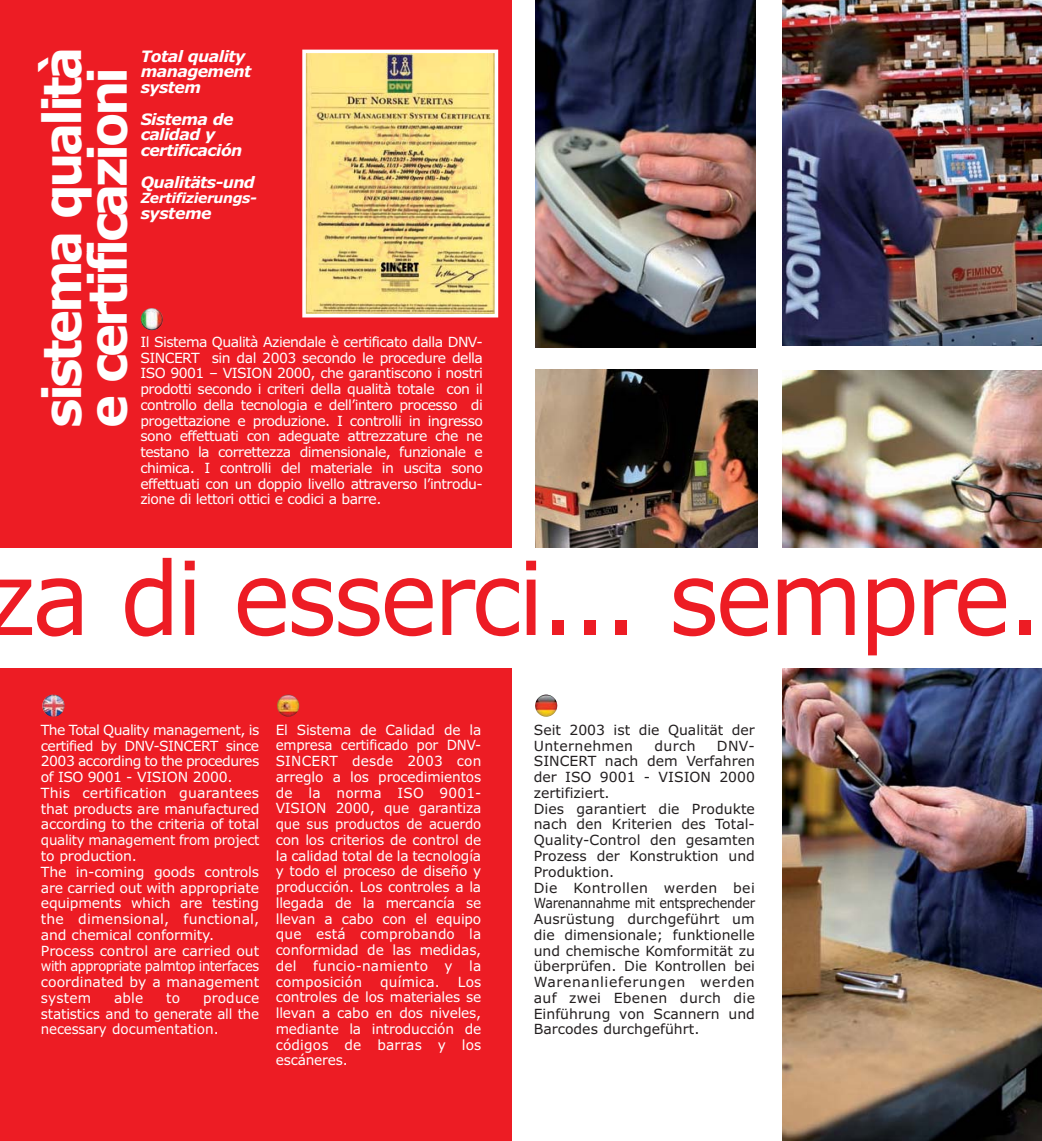
<style>
.page{position:relative;width:1042px;height:1141px;background:#fff}
.page>*{position:absolute;margin:0;border:0;box-sizing:border-box;transform-origin:0 0}
.t1{font:101.5px "Verdana";letter-spacing:-.04em;color:#ed1c24;scale:.95 1}
.t2{font:700 52.5px/45.5px "Verdana";letter-spacing:-.07em;color:#fff;scale:.95 1}
.t3{font:italic 700 15.75px/15.8px "Verdana";letter-spacing:-.035em;color:#fff}
.t4{font:14px/15.8px "Verdana";letter-spacing:-.015em;color:#fff;text-align:justify}
.t5{font:14px/15.8px "Verdana";color:#231f20}
.t6{font:italic 700 14px "Verdana";letter-spacing:-.03em;color:#fff}
.t7{font:14px "Verdana";letter-spacing:.015em;color:#fff}
</style>
<div class="page">
<div style="left:0;top:0;width:511px;height:1141px;background:#ed1c24"></div>
<img style="left:535px;top:0;width:221px;height:347px">
<img style="left:535px;top:370px;width:222px;height:178px">
<img style="left:782px;top:370px;width:260px;height:771px">
<img style="left:143px;top:308px;width:20px;height:22px">
<img style="left:307px;top:55px;width:186px;height:257px">
<div style="left:302px;top:50px;width:196px;height:267px;border:4px solid #fff"></div>
<img style="left:44px;top:694px;width:21px;height:23px">
<img style="left:279px;top:694px;width:20px;height:23px">
<img style="left:537px;top:694px;width:20px;height:23px">
<div style="left:0;top:548px;width:1042px;height:119px;background:#fff"></div>
<img style="left:782px;top:0;width:260px;height:345px">
<h2 class="t2" style="left:44px;top:428px;width:403px;rotate:-90deg">sistema qualità e certificazioni</h2>
<p class="t3" style="left:141px;top:49px;width:112px">Total quality management system</p>
<p class="t3" style="left:141px;top:112px;width:103px">Sistema de calidad y certificación</p>
<p class="t3" style="left:141px;top:175px;width:116px">Qualitäts-und</p>
<p class="t6" style="left:141px;top:193px;width:118px">Zertifizierungs-</p>
<p class="t3" style="left:141px;top:207px;width:73px">systeme</p>
<p class="t4" style="left:140px;top:335px;width:344px">Il Sistema Qualità Aziendale è certificato dalla DNV-SINCERT sin dal 2003 secondo le procedure della ISO 9001 – VISION 2000, che garantiscono i nostri prodotti secondo i criteri della qualità totale con il controllo della tecnologia e dell’intero processo di progettazione e produzione. I controlli in ingresso sono effettuati con adeguate attrezzature che ne testano la correttezza dimensionale, funzionale e chimica. I controlli del materiale in uscita sono effettuati con un doppio livello attraverso l’introdu&shy;zione di lettori ottici e codici a barre.</p>
<h1 class="t1" style="left:-15px;top:558px;width:1114px">za di esserci... sempre.</h1>
<p class="t4" style="left:41px;top:723px;width:220px;text-align:left">The Total Quality management, is certified by DNV-SINCERT since<br>2003 according to the procedures of ISO 9001 - VISION 2000.<br>This certification guarantees that products are manufactured according to the criteria of total quality management from project to production.<br>The in-coming goods controls are carried out with appropriate equipments which are testing the dimensional, functional, and chemical conformity.<br>Process control are carried out with appropriate palmtop interfaces coordinated by a management system</p>
<p class="t4" style="left:41px;top:991px;width:220px;text-indent:162px">produce statistics and to generate all the necessary documentation.</p>
<p class="t4" style="left:114px;top:991px;width:31px">able</p>
<p class="t4" style="left:166px;top:991px;width:15px">to</p>
<p class="t4" style="left:276px;top:723px;width:207px">El Sistema de Calidad de la empresa certificado por DNV-SINCERT desde 2003 con arreglo a los procedimientos de la norma ISO 9001- VISION 2000, que garantiza que sus productos de acuerdo con los criterios de control de la calidad total de la tecnología y todo el proceso de diseño y producción. Los controles a la llegada de la mercancía se llevan a cabo con el equipo que está comprobando la conformidad de las medidas, del funcio-namiento y la composición</p>
<p class="t7" style="left:380px;top:976px;width:61px">química.</p>
<p class="t4" style="left:276px;top:975px;width:207px;text-indent:182px">Los controles de los materiales se llevan a cabo en dos niveles, mediante la introducción de códigos de barras y los escáneres.</p>
<p class="t5" style="left:534px;top:723px;width:223px">Seit 2003 ist die Qualität der<br>Unternehmen</p>
<p class="t5" style="left:654px;top:739px;width:43px">durch</p>
<p class="t5" style="left:534px;top:739px;width:223px;text-indent:183px">DNV-<br>SINCERT nach dem Verfahren der ISO 9001 - VISION 2000 zertifiziert.<br>Dies garantiert die Produkte nach den Kriterien des Total-<br>Quality-Control den gesamten<br>Prozess der Konstruktion und<br>Produktion.<br>Die Kontrollen werden bei<br>Warenannahme mit entsprechender<br>Ausrüstung durchgeführt um die dimensionale; funktionelle und chemische Komformität zu überprüfen. Die Kontrollen bei<br>Warenanlieferungen werden auf zwei Ebenen durch die<br>Einführung von Scannern und<br>Barcodes durchgeführt.</p>
</div>
